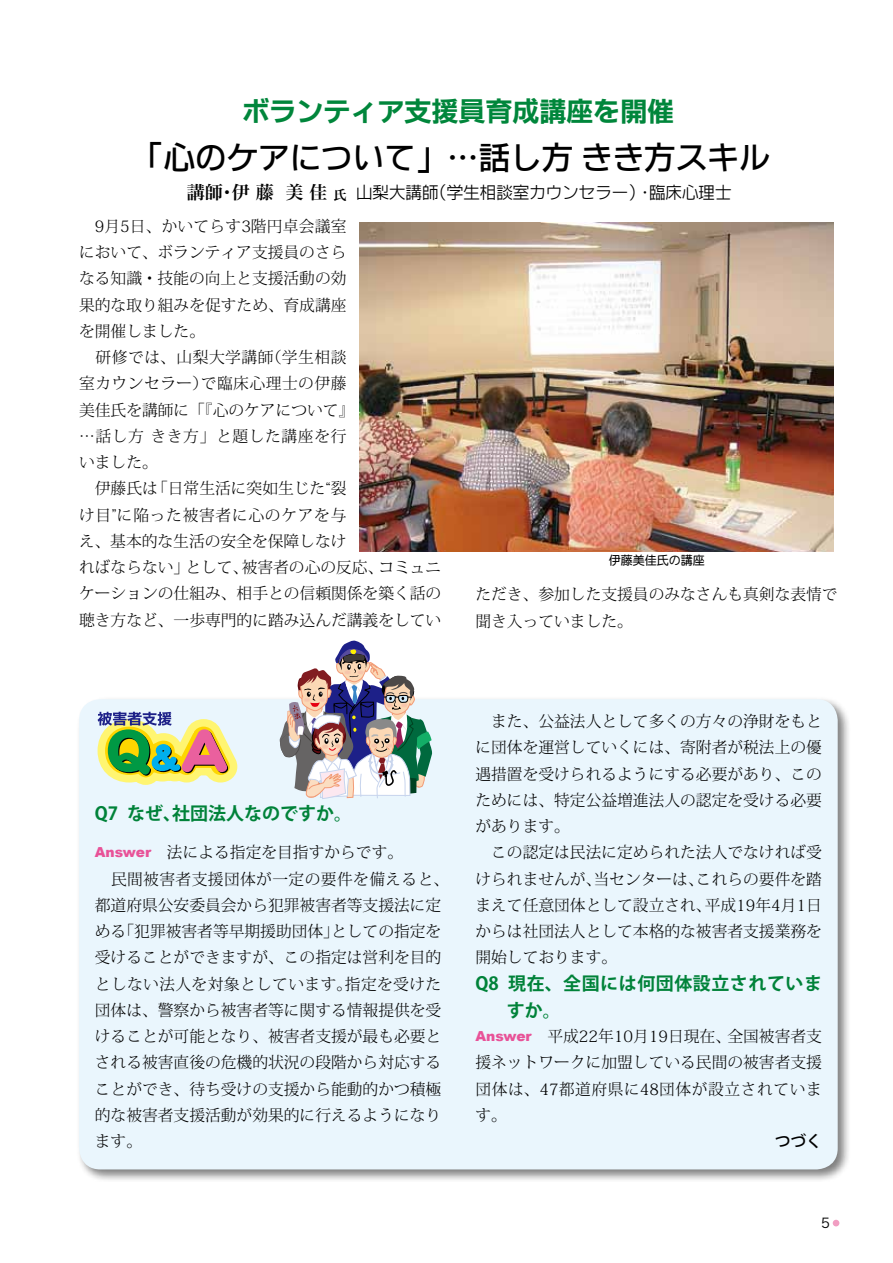
<style>
.page{position:relative;width:893px;height:1263px;background:#fff}
.page>*{position:absolute;margin:0;border:0;box-sizing:border-box;transform-origin:0 0}
.t1{font:31.5px "FGP Kaku Gothic Ca B";color:#000}
.t2{font:27px "FGP Kaku Gothic Ca U";color:#00863b}
.t3{font:700 18px/26.2px "Koz Go Pro";letter-spacing:.03em;color:#008239}
.t4{font:700 18px "Koz Go Pro";color:#008239}
.t5{font:16.5px "FGP Kaku Gothic Ca L";color:#000}
.t6{font:300 15.75px/26.2px "Koz Min Pro";color:#000}
.t7{font:500 15.75px "Koz Go Pro";color:#000}
.t8{font:13.5px "Hira Kaku Pro W3";color:#000}
.t9{font:12px "FGP Maru Gothic Ca M";color:#000}
.s1{font-family:"Hira Min Pro W6";font-size:18px}
.s2{font-family:"Hira Min Pro W6";font-size:13.5px}
.s3{font-family:"Arial";font-weight:900;font-size:13.8px;color:#e85298}
</style>
<div class="page">
<img style="left:359px;top:222px;width:474px;height:329px">
<div style="left:76px;top:696px;width:775px;height:486px;background:#000;opacity:.5"></div>
<div style="left:79px;top:699px;width:759px;height:470px;background:#eaf6fd;border-radius:21px"></div>
<svg style="left:279px;top:640px;width:153px;height:159px"></svg>
<svg style="left:94px;top:699px;width:144px;height:86px"></svg>
<svg style="left:833px;top:1220px;width:6px;height:6px"></svg>
<h2 class="t2" style="left:242px;top:97px;width:434px">ボランティア支援員育成講座を開催</h2>
<h1 class="t1" style="left:132px;top:141px;width:639px">「心のケアについて」…話し方 きき方スキル</h1>
<p class="t5" style="left:187px;top:184px;width:546px"><span class="s1">講師・伊 藤 美 佳</span> <span class="s2">氏</span> 山梨大講師（学生相談室カウンセラー）・臨床心理士</p>
<p class="t6" style="left:79px;top:212px;width:364px">　9月5日、かいてらす3階円卓会議室<br>において、ボランティア支援員のさら<br>なる知識・技能の向上と支援活動の効<br>果的な取り組みを促すため、育成講座<br>を開催しました。<br>　研修では、山梨大学講師（学生相談<br>室カウンセラー）で臨床心理士の伊藤<br>美佳氏を講師に「『心のケアについて』<br>…話し方 きき方」と題した講座を行<br>いました。<br>　伊藤氏は「日常生活に突如生じた“裂<br>け目”に陥った被害者に心のケアを与<br>え、基本的な生活の安全を保障しなけ<br>ればならない」として、被害者の心の反応、コミュニケーションの仕組み、相手との信頼関係を築く話の聴き方など、一歩専門的に踏み込んだ講義をしてい</p>
<p class="t4" style="left:95px;top:801px;width:259px">Q7　なぜ、社団法人なのですか。</p>
<p class="t6" style="left:95px;top:839px;width:356px"><span class="s3">Answer</span> 法による指定を目指すからです。<br>　民間被害者支援団体が一定の要件を備えると、都道府県公安委員会から犯罪被害者等支援法に定める「犯罪被害者等早期援助団体」としての指定を受けることができますが、この指定は営利を目的としない法人を対象としています。指定を受けた団体は、警察から被害者等に関する情報提供を受けることが可能となり、被害者支援が最も必要とされる被害直後の危機的状況の段階から対応することができ、待ち受けの支援から能動的かつ積極的な被害者支援活動が効果的に行えるようになります。</p>
<p class="t9" style="left:609px;top:554px;width:97px">伊藤美佳氏の講座</p>
<p class="t6" style="left:475px;top:581px;width:364px">ただき、参加した支援員のみなさんも真剣な表情で聞き入っていました。</p>
<p class="t6" style="left:475px;top:708px;width:348px">　また、公益法人として多くの方々の浄財をもとに団体を運営していくには、寄附者が税法上の優遇措置を受けられるようにする必要があり、このためには、特定公益増進法人の認定を受ける必要があります。<br>　この認定は民法に定められた法人でなければ受けられませんが、当センターは、これらの要件を踏まえて任意団体として設立され、平成19年4月1日からは社団法人として本格的な被害者支援業務を開始しております。</p>
<p class="t3" style="left:475px;top:972px;width:348px">Q8　現在、全国には何団体設立されていま　　すか。</p>
<p class="t6" style="left:475px;top:1022px;width:348px;text-align:justify"><span class="s3">Answer</span> 平成22年10月19日現在、全国被害者支援ネットワークに加盟している民間の被害者支援団体は、47都道府県に48団体が設立されています。</p>
<p class="t7" style="left:775px;top:1131px;width:49px">つづく</p>
<p class="t8" style="left:821px;top:1211px;width:10px">5</p>
</div>
